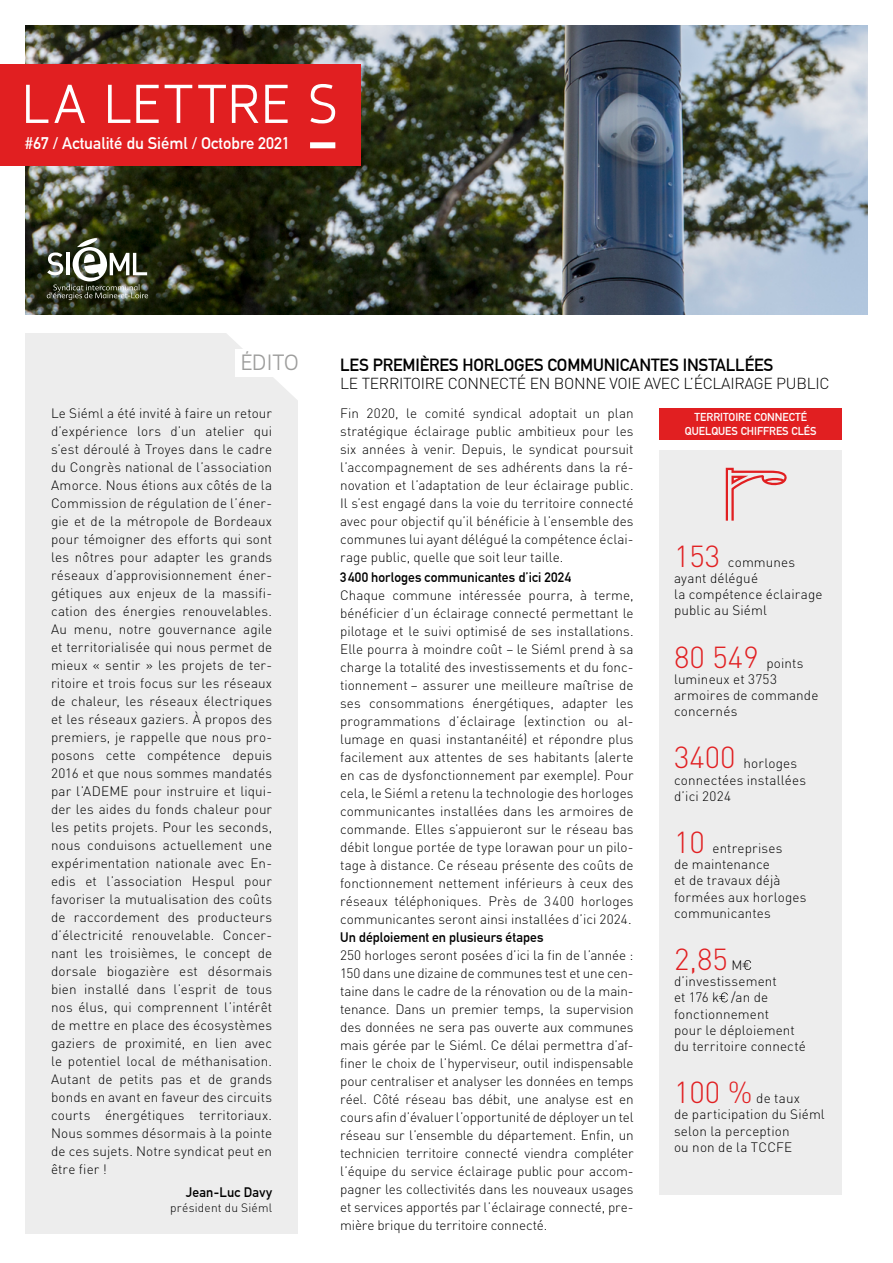
<style>
.page{position:relative;width:893px;height:1263px;background:#fff}
.page>*{position:absolute;margin:0;border:0;box-sizing:border-box;transform-origin:0 0}
.t1{font:55.5px "Requiem";letter-spacing:.01em;color:#fff}
.t2{font:300 30px "DIN";color:#e11f21}
.t3{font:22.5px "Requiem";letter-spacing:.02em;color:#9d9d9c}
.t4{font:700 17.25px "DIN Alternate";letter-spacing:-.01em;color:#000}
.t5{font:700 16.5px "DIN Alternate";color:#fff}
.t6{font:300 15.75px "DIN";letter-spacing:-.02em;color:#000}
.t7{font:300 13.5px/18px "DIN";letter-spacing:.01em;color:#000}
.t8{font:700 13.5px "DIN Alternate";letter-spacing:.005em;color:#000}
.t9{font:300 12px "DIN";letter-spacing:.015em;color:#000}
.t10{font:700 11.25px/13.5px "DIN Alternate";color:#fff;text-align:center}
</style>
<div class="page">
<img style="left:26px;top:26px;width:841px;height:289px">
<div style="left:26px;top:333px;width:272px;height:900px;background:#ededed"></div>
<div style="left:0;top:65px;width:361px;height:101px;background:#e11f21"></div>
<div style="left:310px;top:142px;width:25px;height:6px;background:#fff"></div>
<svg style="left:227px;top:333px;width:71px;height:67px"></svg>
<div style="left:235px;top:349px;width:65px;height:27px;background:#fff"></div>
<img style="left:47px;top:237px;width:101px;height:63px">
<div style="left:659px;top:451px;width:183px;height:744px;background:#ededed"></div>
<svg style="left:742px;top:960px;width:9px;height:10px"></svg>
<svg style="left:719px;top:992px;width:9px;height:10px"></svg>
<div style="left:659px;top:408px;width:183px;height:32px;background:#e11f21"></div>
<svg style="left:726px;top:468px;width:61px;height:53px"></svg>
<h1 class="t1" style="left:23px;top:74px;width:316px">LA LETTRE S</h1>
<p class="t5" style="left:25px;top:130px;width:266px">#67 / Actualité du Siéml / Octobre 2021</p>
<h3 class="t3" style="left:242px;top:350px;width:58px">ÉDITO</h3>
<p class="t7" style="left:51px;top:404px;width:223px;text-align:justify">Le Siéml a été invité à faire un retour d’expérience lors d’un atelier qui s’est déroulé à Troyes dans le cadre du Congrès national de l’association Amorce. Nous étions aux côtés de la Commission de régulation de l’éner&shy;gie et de la métropole de Bordeaux pour témoigner des efforts qui sont les nôtres pour adapter les grands réseaux d’approvisionnement éner&shy;gétiques aux enjeux de la massifi&shy;cation des énergies renouvelables.<br>Au menu, notre gouvernance agile et territorialisée qui nous permet de mieux « sentir » les projets de ter&shy;ritoire et trois focus sur les réseaux de chaleur, les réseaux électriques et les réseaux gaziers. À propos des premiers, je rappelle que nous pro&shy;posons cette compétence depuis 2016 et que nous sommes mandatés par l’ADEME pour instruire et liqui&shy;der les aides du fonds chaleur pour les petits projets. Pour les seconds, nous conduisons actuellement une expérimentation nationale avec En&shy;edis et l’association Hespul pour favoriser la mutualisation des coûts de raccordement des producteurs d’électricité renouvelable. Concer&shy;nant les troisièmes, le concept de dorsale biogazière est désormais bien installé dans l’esprit de tous nos élus, qui comprennent l’intérêt de mettre en place des écosystèmes gaziers de proximité, en lien avec le potentiel local de méthanisation.<br>Autant de petits pas et de grands bonds en avant en faveur des circuits courts énergétiques territoriaux.<br>Nous sommes désormais à la pointe de ces sujets. Notre syndicat peut en être fier !</p>
<p class="t8" style="left:186px;top:1182px;width:88px">Jean-Luc Davy</p>
<p class="t9" style="left:170px;top:1200px;width:103px">président du Siéml</p>
<p class="t4" style="left:340px;top:351px;width:435px">LES PREMIÈRES HORLOGES COMMUNICANTES INSTALLÉES</p>
<p class="t6" style="left:340px;top:374px;width:491px">LE TERRITOIRE CONNECTÉ EN BONNE VOIE AVEC L’ÉCLAIRAGE PUBLIC</p>
<p class="t7" style="left:340px;top:404px;width:295px;text-align:justify">Fin 2020, le comité syndical adoptait un plan stratégique éclairage public ambitieux pour les six années à venir. Depuis, le syndicat poursuit l’accompagnement de ses adhérents dans la ré&shy;novation et l’adaptation de leur éclairage public.<br>Il s’est engagé dans la voie du territoire connecté avec pour objectif qu’il bénéficie à l’ensemble des communes lui ayant délégué la compétence éclai&shy;rage public, quelle que soit leur taille.</p>
<p class="t8" style="left:340px;top:567px;width:233px">3400 horloges communicantes d’ici 2024</p>
<p class="t7" style="left:340px;top:586px;width:295px;text-align:justify">Chaque commune intéressée pourra, à terme, bénéficier d’un éclairage connecté permettant le pilotage et le suivi optimisé de ses installations.<br>Elle pourra à moindre coût – le Siéml prend à sa charge la totalité des investissements et du fonc&shy;tionnement – assurer une meilleure maîtrise de ses consommations énergétiques, adapter les programmations d’éclairage (extinction ou al&shy;lumage en quasi instantanéité) et répondre plus facilement aux attentes de ses habitants (alerte en cas de dysfonctionnement par exemple). Pour cela, le Siéml a retenu la technologie des horloges communicantes installées dans les armoires de commande. Elles s’appuieront sur le réseau bas débit longue portée de type lorawan pour un pilo&shy;tage à distance. Ce réseau présente des coûts de fonctionnement nettement inférieurs à ceux des réseaux téléphoniques. Près de 3400 horloges communicantes seront ainsi installées d’ici 2024.</p>
<p class="t8" style="left:340px;top:927px;width:205px">Un déploiement en plusieurs étapes</p>
<p class="t7" style="left:340px;top:946px;width:295px;text-align:justify">250 horloges seront posées d’ici la fin de l’année :<br>150 dans une dizaine de communes test et une cen&shy;taine dans le cadre de la rénovation ou de la main&shy;tenance. Dans un premier temps, la supervision des données ne sera pas ouverte aux communes mais gérée par le Siéml. Ce délai permettra d’af&shy;finer le choix de l’hyperviseur, outil indispensable pour centraliser et analyser les données en temps réel. Côté réseau bas débit, une analyse est en cours afin d’évaluer l’opportunité de déployer un tel réseau sur l’ensemble du département. Enfin, un technicien territoire connecté viendra compléter l’équipe du service éclairage public pour accom&shy;pagner les collectivités dans les nouveaux usages et services apportés par l’éclairage connecté, pre&shy;mière brique du territoire connecté.</p>
<p class="t10" style="left:685px;top:410px;width:133px">TERRITOIRE CONNECTÉ<br>QUELQUES CHIFFRES CLÉS</p>
<h2 class="t2" style="left:674px;top:537px;width:48px">153</h2>
<p class="t7" style="left:674px;top:554px;width:150px;line-height:16.2px;text-indent:54px">communes ayant délégué<br>la compétence éclairage public au Siéml</p>
<h2 class="t2" style="left:674px;top:638px;width:86px">80 549</h2>
<p class="t7" style="left:674px;top:654px;width:146px;line-height:16.2px;text-indent:92px">points lumineux et 3753 armoires de commande concernés</p>
<h2 class="t2" style="left:674px;top:739px;width:63px">3400</h2>
<p class="t7" style="left:674px;top:755px;width:134px;line-height:16.2px;text-indent:69px">horloges connectées installées d’ici 2024</p>
<h2 class="t2" style="left:674px;top:824px;width:32px">10</h2>
<p class="t7" style="left:674px;top:840px;width:134px;line-height:16.2px;text-indent:38px">entreprises<br>de maintenance<br>et de travaux déjà formées aux horloges communicantes</p>
<h2 class="t2" style="left:674px;top:941px;width:55px">2,85</h2>
<p class="t7" style="left:674px;top:957px;width:133px;line-height:16.2px;text-indent:57px">M d’investissement<br>et 176 k /an de fonctionnement<br>pour le déploiement du territoire connecté</p>
<h2 class="t2" style="left:674px;top:1074px;width:80px">100 %</h2>
<p class="t7" style="left:674px;top:1090px;width:152px;line-height:16.2px;text-indent:82px">de taux<br>de participation du Siéml selon la perception<br>ou non de la TCCFE</p>
</div>
